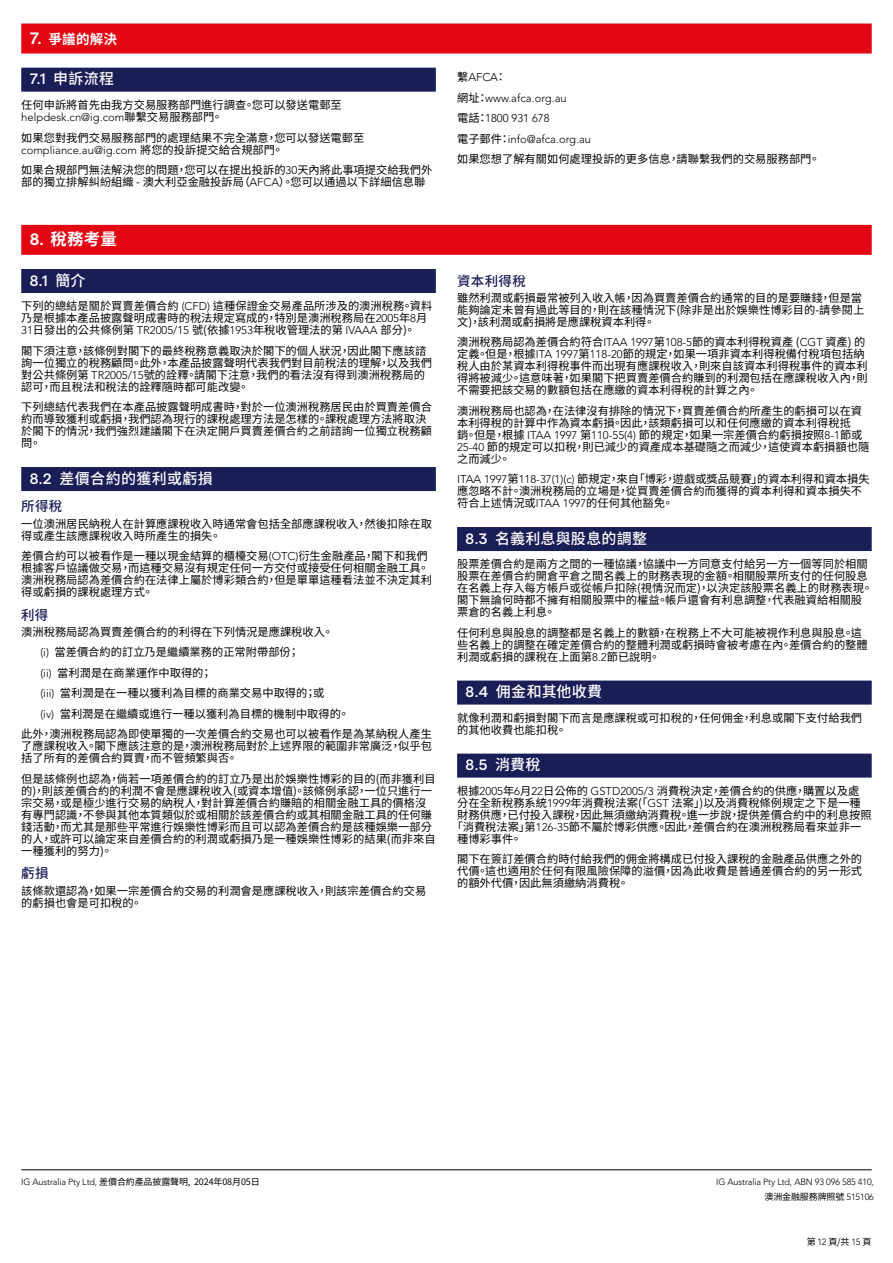
<style>
.page{position:relative;width:893px;height:1263px;background:#fff}
.page>*{position:absolute;margin:0;border:0;box-sizing:border-box;transform-origin:0 0}
.t1{font:700 16.5px "Noto Sans CJ Ktc";color:#fff}
.t2{font:500 15px "Noto Sans CJ Ktc";letter-spacing:.02em;color:#fff}
.t3{font:500 15px "Matter SQ";color:#fff}
.t4{font:500 13.5px "Noto Sans CJ Ktc";letter-spacing:.02em;color:#1a1e57}
.t5{font:700 13.5px "Noto Sans CJ Ktc";letter-spacing:.02em;color:#fff}
.t6{font:11.25px/12px "Noto Sans CJ Ktc";color:#000}
.t7{font:300 11.25px/20.5px "Avenir LT Std";color:#000}
.t8{font:9px "Noto Sans CJ Ktc";letter-spacing:-.015em;color:#000}
.t9{font:300 9px "Avenir LT Std";letter-spacing:-.015em;color:#000}
.s1{font-family:"Matter SQ";font-weight:600;font-size:16.5px}
.s2{font-family:"Matter SQ"}
.s3{font-family:"Noto Sans CJ Ktc";font-weight:400}
.s4{font-family:"Avenir LT Std";font-weight:300}
.s5{font-family:"Matter SQ";font-weight:600}
.s6{font-family:"Noto Sans CJ Ktc"}
</style>
<div class="page">
<hr style="left:21px;top:1169px;width:851px;height:1px;background:#000">
<div style="left:21px;top:24px;width:851px;height:30px;background:#e30613"></div>
<div style="left:21px;top:68px;width:415px;height:24px;background:#1a1e57"></div>
<div style="left:21px;top:225px;width:851px;height:30px;background:#e30613"></div>
<div style="left:21px;top:269px;width:415px;height:24px;background:#1a1e57"></div>
<div style="left:21px;top:467px;width:415px;height:24px;background:#1a1e57"></div>
<div style="left:457px;top:527px;width:415px;height:24px;background:#1a1e57"></div>
<div style="left:457px;top:680px;width:415px;height:24px;background:#1a1e57"></div>
<div style="left:457px;top:754px;width:415px;height:24px;background:#1a1e57"></div>
<p class="t5" style="left:30px;top:31px;width:89px"><span class="s1">7.</span> 爭議的解決</p>
<h2 class="t2" style="left:30px;top:70px;width:86px"><span class="s2">7.1</span> 申訴流程</h2>
<p class="t6" style="left:21px;top:99px;width:322px">任何申訴將首先由我方交易服務部門進行調查。您可以發送電郵至</p>
<p class="t7" style="left:21px;top:107px;width:203px">helpdesk.cn@ig.com<span class="s3">聯繫交易服務部門。</span></p>
<p class="t6" style="left:21px;top:132px;width:345px">如果您對我們交易服務部門的處理結果不完全滿意，您可以發送電郵至</p>
<p class="t7" style="left:21px;top:139px;width:264px">compliance.au@ig.com <span class="s3">將您的投訴提交給合規部門。</span></p>
<p class="t6" style="left:21px;top:164px;width:413px">如果合規部門無法解決您的問題，您可以在提出投訴的<span class="s4">30</span>天內將此事項提交給我們外部的獨立排解糾紛組織 - 澳大利亞金融投訴局（<span class="s4">AFCA</span>）。您可以通過以下詳細信息聯</p>
<h1 class="t1" style="left:30px;top:230px;width:89px"><span class="s5">8.</span> 稅務考量</h1>
<h2 class="t3" style="left:30px;top:269px;width:57px">8.1 <span class="s6">簡介</span></h2>
<p class="t6" style="left:21px;top:300px;width:413px">下列的總結是關於買賣差價合約 <span class="s4">(CFD)</span> 這種保證金交易產品所涉及的澳洲稅務。資料乃是根據本產品披露聲明成書時的稅法規定寫成的，特別是澳洲稅務局在<span class="s4">2005</span>年<span class="s4">8</span>月<br><span class="s4">31</span>日發出的公共條例第 <span class="s4">TR2005/15</span> 號(依據<span class="s4">1953</span>年稅收管理法的第 <span class="s4">IVAAA</span> 部分)。</p>
<p class="t6" style="left:21px;top:345px;width:412px">閣下須注意，該條例對閣下的最終稅務意義取決於閣下的個人狀況，因此閣下應該諮詢一位獨立的稅務顧問。此外，本產品披露聲明代表我們對目前稅法的理解，以及我們對公共條例第 <span class="s4">TR2005/15</span>號的詮釋。請閣下注意，我們的看法沒有得到澳洲稅務局的認可，而且稅法和稅法的詮釋隨時都可能改變。</p>
<p class="t6" style="left:21px;top:401px;width:412px">下列總結代表我們在本產品披露聲明成書時，對於一位澳洲稅務居民由於買賣差價合約而導致獲利或虧損，我們認為現行的課稅處理方法是怎樣的。課稅處理方法將取決於閣下的情況，我們強烈建議閣下在決定開戶買賣差價合約之前諮詢一位獨立稅務顧問。</p>
<h2 class="t2" style="left:30px;top:470px;width:185px"><span class="s2">8.2</span> 差價合約的獲利或虧損</h2>
<p class="t4" style="left:21px;top:499px;width:43px">所得稅</p>
<p class="t6" style="left:21px;top:518px;width:412px">一位澳洲居民納稅人在計算應課稅收入時通常會包括全部應課稅收入，然後扣除在取得或產生該應課稅收入時所產生的損失。</p>
<p class="t6" style="left:21px;top:550px;width:412px">差價合約可以被看作是一種以現金結算的櫃檯交易<span class="s4">(OTC)</span>衍生金融產品，閣下和我們根據客戶協議做交易，而這種交易沒有規定任何一方交付或接受任何相關金融工具。澳洲稅務局認為差價合約在法律上屬於博彩類合約，但是單單這種看法並不決定其利得或虧損的課稅處理方式。</p>
<p class="t4" style="left:21px;top:607px;width:29px">利得</p>
<p class="t6" style="left:21px;top:626px;width:314px">澳洲稅務局認為買賣差價合約的利得在下列情況是應課稅收入。</p>
<p class="t6" style="left:40px;top:646px;width:260px"><span class="s4">(i)</span> 當差價合約的訂立乃是繼續業務的正常附帶部份；</p>
<p class="t6" style="left:40px;top:667px;width:173px"><span class="s4">(ii)</span> 當利潤是在商業運作中取得的；</p>
<p class="t6" style="left:40px;top:687px;width:285px"><span class="s4">(iii)</span> 當利潤是在一種以獲利為目標的商業交易中取得的；或</p>
<p class="t6" style="left:40px;top:708px;width:311px"><span class="s4">(iv)</span> 當利潤是在繼續或進行一種以獲利為目標的機制中取得的。</p>
<p class="t6" style="left:21px;top:728px;width:412px">此外，澳洲稅務局認為即使單獨的一次差價合約交易也可以被看作是為某納稅人產生</p>
<p class="t6" style="left:21px;top:740px;width:412px">了應課稅收入。閣下應該注意的是，澳洲稅務局對於上述界限的範圍非常廣泛，似乎包括了所有的差價合約買賣，而不管頻繁與否。</p>
<p class="t6" style="left:21px;top:773px;width:416px">但是該條例也認為，倘若一項差價合約的訂立乃是出於娛樂性博彩的目的(而非獲利目的)，則該差價合約的利潤不會是應課稅收入(或資本增值)。該條例承認，一位只進行一宗交易，或是極少進行交易的納稅人，對計算差價合約賺賠的相關金融工具的價格沒有專門認識，不參與其他本質類似於或相關於該差價合約或其相關金融工具的任何賺錢活動，而尤其是那些平常進行娛樂性博彩而且可以認為差價合約是該種娛樂一部分的人，或許可以論定來自差價合約的利潤或虧損乃是一種娛樂性博彩的結果(而非來自一種獲利的努力)。</p>
<p class="t4" style="left:21px;top:866px;width:29px">虧損</p>
<p class="t6" style="left:21px;top:885px;width:406px">該條款還認為，如果一宗差價合約交易的利潤會是應課稅收入，則該宗差價合約交易的虧損也會是可扣稅的。</p>
<p class="t7" style="left:457px;top:67px;width:136px"><span class="s3">繫</span>AFCA<span class="s3">：<br>網址：</span>www.afca.org.au<br><span class="s3">電話：</span>1800 931 678<br><span class="s3">電子郵件：</span>info@afca.org.au</p>
<p class="t6" style="left:457px;top:153px;width:364px">如果您想了解有關如何處理投訴的更多信息，請聯繫我們的交易服務部門。</p>
<p class="t4" style="left:457px;top:273px;width:70px">資本利得稅</p>
<p class="t6" style="left:457px;top:292px;width:409px">雖然利潤或虧損最常被列入收入帳，因為買賣差價合約通常的目的是要賺錢，但是當能夠論定未曾有過此等目的，則在該種情況下(除非是出於娛樂性博彩目的-請參閱上文)，該利潤或虧損將是應課稅資本利得。</p>
<p class="t6" style="left:457px;top:336px;width:412px">澳洲稅務局認為差價合約符合<span class="s4">ITAA 1997</span>第<span class="s4">108-5</span>節的資本利得稅資產 (<span class="s4">CGT</span> 資產) 的定義。但是，根據<span class="s4">ITA 1997</span>第<span class="s4">118-20</span>節的規定，如果一項非資本利得稅備付稅項包括納稅人由於某資本利得稅事件而出現有應課稅收入，則來自該資本利得稅事件的資本利得將被減少。這意味著，如果閣下把買賣差價合約賺到的利潤包括在應課稅收入內，則不需要把該交易的數額包括在應繳的資本利得稅的計算之內。</p>
<p class="t6" style="left:457px;top:405px;width:414px">澳洲稅務局也認為，在法律沒有排除的情況下，買賣差價合約所產生的虧損可以在資本利得稅的計算中作為資本虧損。因此，該類虧損可以和任何應繳的資本利得稅抵<br>銷。但是，根據 <span class="s4">ITAA 1997</span> 第<span class="s4">110-55(4)</span> 節的規定，如果一宗差價合約虧損按照<span class="s4">8-1</span>節或<span class="s4">25-40</span> 節的規定可以扣稅，則已減少的資產成本基礎隨之而減少，這使資本虧損額也隨之而減少。</p>
<p class="t6" style="left:457px;top:473px;width:414px"><span class="s4">ITAA 1997</span>第<span class="s4">118-37(1)(c)</span> 節規定，來自「博彩，遊戲或獎品競賽」的資本利得和資本損失應忽略不計。澳洲稅務局的立場是，從買賣差價合約而獲得的資本利得和資本損失不符合上述情況或<span class="s4">ITAA 1997</span>的任何其他豁免。</p>
<h2 class="t2" style="left:466px;top:530px;width:183px"><span class="s2">8.3</span> 名義利息與股息的調整</h2>
<p class="t6" style="left:457px;top:558px;width:417px">股票差價合約是兩方之間的一種協議，協議中一方同意支付給另一方一個等同於相關股票在差價合約開倉平倉之間名義上的財務表現的金額。相關股票所支付的任何股息在名義上存入每方帳戶或從帳戶扣除(視情況而定)，以決定該股票名義上的財務表現。閣下無論何時都不擁有相關股票中的權益。帳戶還會有利息調整，代表融資給相關股票倉的名義上利息。</p>
<p class="t6" style="left:457px;top:627px;width:412px">任何利息與股息的調整都是名義上的數額，在稅務上不大可能被視作利息與股息。這些名義上的調整在確定差價合約的整體利潤或虧損時會被考慮在內。差價合約的整體利潤或虧損的課稅在上面第<span class="s4">8.2</span>節已說明。</p>
<h2 class="t2" style="left:466px;top:683px;width:138px"><span class="s2">8.4</span> 佣金和其他收費</h2>
<p class="t6" style="left:457px;top:712px;width:406px">就像利潤和虧損對閣下而言是應課稅或可扣稅的，任何佣金，利息或閣下支付給我們的其他收費也能扣稅。</p>
<h2 class="t3" style="left:466px;top:754px;width:76px">8.5 <span class="s6">消費稅</span></h2>
<p class="t6" style="left:457px;top:785px;width:404px">根據<span class="s4">2005</span>年<span class="s4">6</span>月<span class="s4">22</span>日公佈的 <span class="s4">GSTD2005/3</span> 消費稅決定，差價合約的供應，購置以及處</p>
<p class="t6" style="left:457px;top:797px;width:405px">分在全新稅務系統<span class="s4">1999</span>年消費稅法案(「<span class="s4">GST</span> 法案」)以及消費稅條例規定之下是一種</p>
<p class="t6" style="left:457px;top:809px;width:416px">財務供應，已付投入課稅，因此無須繳納消費稅。進一步說，提供差價合約中的利息按照</p>
<p class="t6" style="left:452px;top:821px;width:411px">「消費稅法案」第<span class="s4">126-35</span>節不屬於博彩供應。因此，差價合約在澳洲稅務局看來並非一</p>
<p class="t6" style="left:457px;top:833px;width:66px">種博彩事件。</p>
<p class="t6" style="left:457px;top:853px;width:406px;text-align:justify">閣下在簽訂差價合約時付給我們的佣金將構成已付投入課稅的金融產品供應之外的代價。這也適用於任何有限風險保障的溢價，因為此收費是普通差價合約的另一形式的額外代價，因此無須繳納消費稅。</p>
<p class="t8" style="left:21px;top:1177px;width:240px"><span class="s4">IG Australia Pty Ltd,</span> 差價合約產品披露聲明, 2024年08月05日</p>
<p class="t9" style="left:716px;top:1176px;width:159px">IG Australia Pty Ltd, ABN 93 096 585 410,</p>
<p class="t8" style="left:764px;top:1191px;width:111px">澳洲金融服務牌照號 <span class="s4">515106</span></p>
<p class="t8" style="left:807px;top:1236px;width:66px">第 <span class="s4">12</span> 頁/共 <span class="s4">15</span> 頁</p>
</div>
